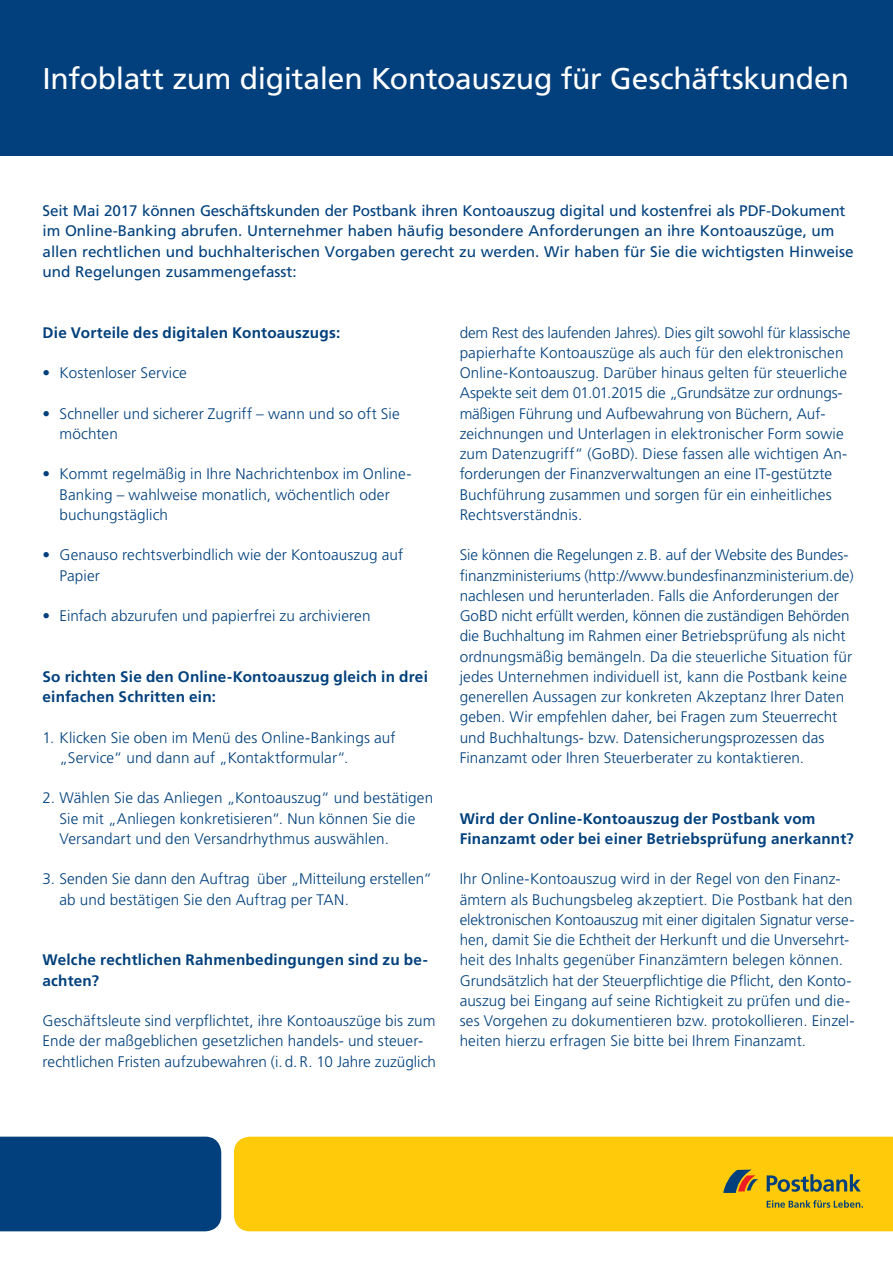
<style>
.page{position:relative;width:893px;height:1263px;background:#fff}
.page>*{position:absolute;margin:0;border:0;box-sizing:border-box;transform-origin:0 0}
.t1{font:30px "Frutiger LT Std";letter-spacing:-.01em;color:#fff}
.t2{font:300 15.3px/20.2px "Frutiger LT Std";letter-spacing:.005em;color:#01407c}
.t3{font:15.3px/20.2px "Frutiger LT Std";color:#01407c}
.t4{font:700 15.3px/20.2px "Frutiger LT Std";letter-spacing:.015em;color:#01407c}
</style>
<div class="page">
<div style="left:234px;top:1137px;width:659px;height:94px;background:#feca0a"></div>
<div style="left:0;top:1137px;width:221px;height:94px;background:#01407c"></div>
<div style="left:0;top:0;width:893px;height:155px;background:#01407c"></div>
<svg style="left:767px;top:1200px;width:96px;height:8px"></svg>
<svg style="left:767px;top:1174px;width:94px;height:18px;background:#999237"></svg>
<svg style="left:723px;top:1169px;width:35px;height:24px"></svg>
<h1 class="t1" style="left:43px;top:61px;width:808px">Infoblatt zum digitalen Kontoauszug für Geschäftskunden</h1>
<p class="t3" style="left:43px;top:201px;width:813px">Seit Mai 2017 können Geschäftskunden der Postbank ihren Kontoauszug digital und kostenfrei als PDF-Dokument im Online-Banking abrufen. Unternehmer haben häufig besondere Anforderungen an ihre Kontoauszüge, um allen rechtlichen und buchhalterischen Vorgaben gerecht zu werden. Wir haben für Sie die wichtigsten Hinweise und Regelungen zusammengefasst:</p>
<p class="t4" style="left:43px;top:322px;width:299px">Die Vorteile des digitalen Kontoauszugs:</p>
<p class="t2" style="left:43px;top:363px;width:146px">• Kostenloser Service</p>
<p class="t2" style="left:60px;top:403px;width:342px;text-indent:-17px">• Schneller und sicherer Zugriff – wann und so oft Sie möchten</p>
<p class="t2" style="left:60px;top:464px;width:354px;text-indent:-17px">• Kommt regelmäßig in Ihre Nachrichtenbox im Online-<br>Banking – wahlweise monatlich, wöchentlich oder buchungstäglich</p>
<p class="t2" style="left:60px;top:545px;width:345px;text-indent:-17px">• Genauso rechtsverbindlich wie der Kontoauszug auf<br>Papier</p>
<p class="t2" style="left:43px;top:606px;width:329px">• Einfach abzurufen und papierfrei zu archivieren</p>
<p class="t4" style="left:43px;top:666px;width:387px">So richten Sie den Online-Kontoauszug gleich in drei einfachen Schritten ein:</p>
<p class="t2" style="left:60px;top:727px;width:337px;text-indent:-17px">1. Klicken Sie oben im Menü des Online-Bankings auf „Service“ und dann auf „Kontaktformular“.</p>
<p class="t2" style="left:60px;top:788px;width:375px;text-indent:-17px">2. Wählen Sie das Anliegen „Kontoauszug“ und bestätigen<br>Sie mit „Anliegen konkretisieren“. Nun können Sie die<br>Versandart und den Versandrhythmus auswählen.</p>
<p class="t2" style="left:60px;top:869px;width:374px;text-indent:-17px">3. Senden Sie dann den Auftrag über „Mitteilung erstellen“ ab und bestätigen Sie den Auftrag per TAN.</p>
<p class="t4" style="left:42px;top:950px;width:387px">Welche rechtlichen Rahmenbedingungen sind zu be&shy;achten?</p>
<p class="t2" style="left:43px;top:1011px;width:395px">Geschäftsleute sind verpflichtet, ihre Kontoauszüge bis zum<br>Ende der maßgeblichen gesetzlichen handels- und steuer&shy;rechtlichen Fristen aufzubewahren (i.d.R. 10 Jahre zuzüglich</p>
<p class="t2" style="left:460px;top:322px;width:392px">dem Rest des laufenden Jahres). Dies gilt sowohl für klassische papierhafte Kontoauszüge als auch für den elektronischen Online-Kontoauszug. Darüber hinaus gelten für steuerliche Aspekte seit dem 01.01.2015 die „Grundsätze zur ordnungs&shy;mäßigen Führung und Aufbewahrung von Büchern, Auf&shy;zeichnungen und Unterlagen in elektronischer Form sowie zum Datenzugriff“ (GoBD). Diese fassen alle wichtigen An&shy;forderungen der Finanzverwaltungen an eine IT-gestützte Buchführung zusammen und sorgen für ein einheitliches Rechtsverständnis.</p>
<p class="t2" style="left:460px;top:545px;width:395px">Sie können die Regelungen z.B. auf der Website des Bundes&shy;finanzministeriums (http://www.bundesfinanzministerium.de) nachlesen und herunterladen. Falls die Anforderungen der GoBD nicht erfüllt werden, können die zuständigen Behörden die Buchhaltung im Rahmen einer Betriebsprüfung als nicht ordnungsmäßig bemängeln. Da die steuerliche Situation für jedes Unternehmen individuell ist, kann die Postbank keine generellen Aussagen zur konkreten Akzeptanz Ihrer Daten geben. Wir empfehlen daher, bei Fragen zum Steuerrecht und Buchhaltungs- bzw. Datensicherungsprozessen das Finanzamt oder Ihren Steuerberater zu kontaktieren.</p>
<p class="t4" style="left:460px;top:808px;width:396px">Wird der Online-Kontoauszug der Postbank vom<br>Finanzamt oder bei einer Betriebsprüfung anerkannt?</p>
<p class="t2" style="left:460px;top:869px;width:396px">Ihr Online-Kontoauszug wird in der Regel von den Finanz&shy;ämtern als Buchungsbeleg akzeptiert. Die Postbank hat den elektronischen Kontoauszug mit einer digitalen Signatur verse&shy;hen, damit Sie die Echtheit der Herkunft und die Unversehrt&shy;heit des Inhalts gegenüber Finanzämtern belegen können.<br>Grundsätzlich hat der Steuerpflichtige die Pflicht, den Konto&shy;auszug bei Eingang auf seine Richtigkeit zu prüfen und die&shy;ses Vorgehen zu dokumentieren bzw. protokollieren. Einzel&shy;heiten hierzu erfragen Sie bitte bei Ihrem Finanzamt.</p>
</div>
